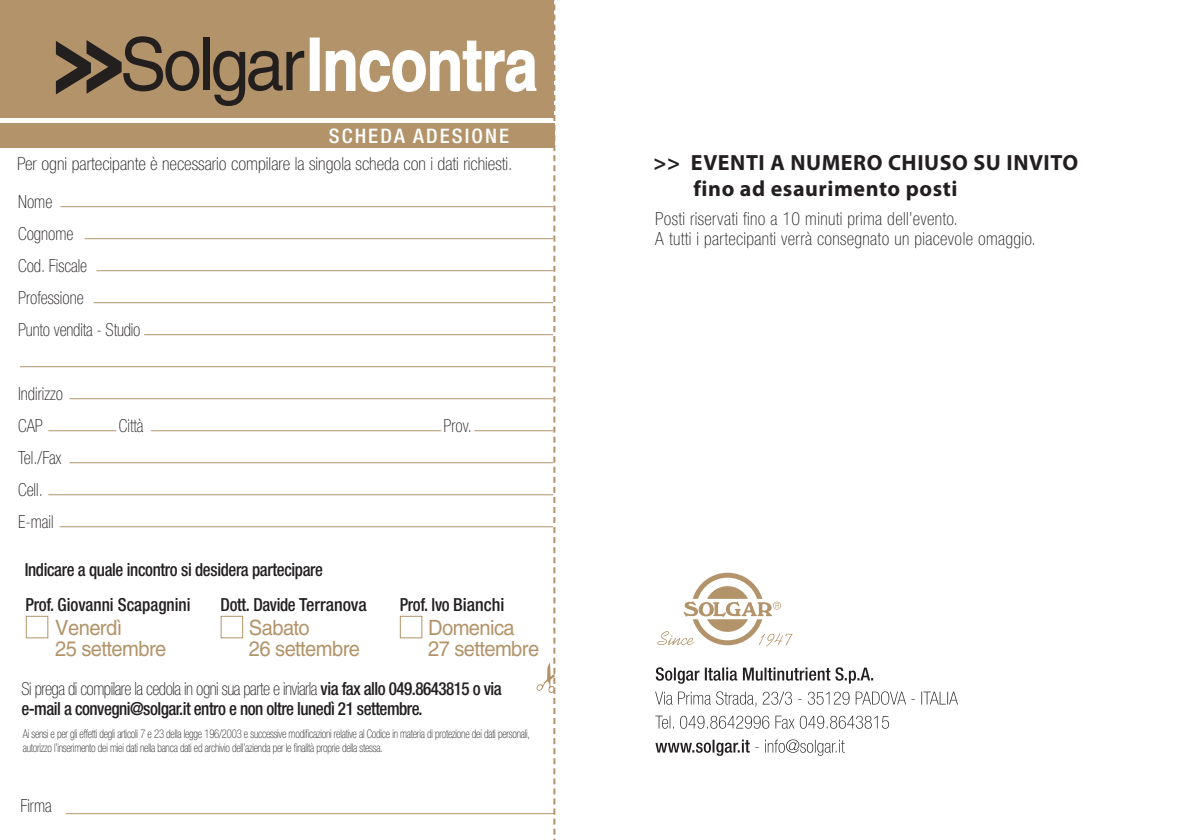
<style>
.page{position:relative;width:1191px;height:840px;background:#fff}
.page>*{position:absolute;margin:0;border:0;box-sizing:border-box;transform-origin:0 0}
.t1{font:700 72.8px "Helvetica";letter-spacing:-.01em;color:#fff;scale:.82 1}
.t2{font:700 22px "Myriad Pro";letter-spacing:.025em;color:#231f20}
.t3{font:21px "Helvetica";letter-spacing:-.03em;color:#b3946a;scale:.96 1}
.t4{font:500 condensed 20px "Helvetica Neue LT Std";letter-spacing:.1em;color:#fff;scale:1.04 1}
.t5{font:500 condensed 18px/20px "Helvetica Neue LT Std";letter-spacing:-.02em;color:#231f20;scale:.95 1}
.t6{font:100 condensed 18px "Helvetica Neue LT Std";color:#231f20;scale:.95 1}
.t7{font:100 condensed 18px "Helvetica Neue LT Std";letter-spacing:.02em;color:#231f20}
.t8{font:500 condensed 18px "Helvetica Neue LT Std";letter-spacing:-.02em;color:#231f20;scale:.94 1}
.t9{font:100 condensed 18px "Helvetica Neue LT Std";color:#231f20}
.t10{font:500 condensed 18px "Helvetica Neue LT Std";color:#231f20;scale:.95 1}
.t11{font:100 condensed 12px/14px "Helvetica Neue LT Std";letter-spacing:-.02em;color:#231f20;scale:.89 1}
.s1{font-weight:400;color:#231f1f}
.s2{font-weight:100}
</style>
<div class="page">
<svg style="left:655px;top:739px;width:189px;height:16px"></svg>
<svg style="left:655px;top:715px;width:234px;height:13px"></svg>
<svg style="left:655px;top:691px;width:303px;height:15px"></svg>
<svg style="left:656px;top:667px;width:217px;height:16px"></svg>
<div style="left:0;top:123px;width:554px;height:25px;background:#b3946a"></div>
<hr style="left:60px;top:206px;width:493px;height:1px;background:#b3946a">
<hr style="left:84px;top:238px;width:469px;height:1px;background:#b3946a">
<hr style="left:96px;top:270px;width:457px;height:1px;background:#b3946a">
<hr style="left:93px;top:302px;width:460px;height:1px;background:#b3946a">
<hr style="left:144px;top:334px;width:409px;height:1px;background:#b3946a">
<hr style="left:20px;top:366px;width:533px;height:1px;background:#b3946a">
<hr style="left:69px;top:398px;width:484px;height:1px;background:#b3946a">
<hr style="left:48px;top:430px;width:68px;height:1px;background:#b3946a">
<hr style="left:69px;top:462px;width:484px;height:1px;background:#b3946a">
<hr style="left:48px;top:494px;width:505px;height:1px;background:#b3946a">
<hr style="left:60px;top:526px;width:493px;height:1px;background:#b3946a">
<hr style="left:151px;top:430px;width:290px;height:1px;background:#b3946a">
<hr style="left:66px;top:812px;width:488px;height:1px;background:#b3946a">
<div style="left:0;top:0;width:553px;height:117px;background:#b3946a"></div>
<svg style="left:56px;top:40px;width:66px;height:54px"></svg>
<div style="left:310px;top:38px;width:10px;height:53px;border:1px solid #fff"></div>
<svg style="left:325px;top:0;width:230px;height:839px"></svg>
<div style="left:26px;top:615px;width:22px;height:23px;border:1px solid #b3946a"></div>
<div style="left:221px;top:615px;width:22px;height:23px;border:1px solid #b3946a"></div>
<div style="left:400px;top:615px;width:22px;height:23px;border:1px solid #b3946a"></div>
<svg style="left:657px;top:572px;width:135px;height:74px"></svg>
<p class="t1" style="left:120px;top:20px;width:511px"><span class="s1">Solgar</span>Incontra</p>
<p class="t4" style="left:329px;top:124px;width:175px">SCHEDA ADESIONE</p>
<p class="t9" style="left:17px;top:153px;width:497px">Per ogni partecipante è necessario compilare la singola scheda con i dati richiesti.</p>
<p class="t6" style="left:18px;top:191px;width:37px">Nome</p>
<p class="t6" style="left:18px;top:223px;width:60px">Cognome</p>
<p class="t6" style="left:18px;top:255px;width:74px">Cod. Fiscale</p>
<p class="t6" style="left:18px;top:287px;width:70px">Professione</p>
<p class="t6" style="left:18px;top:319px;width:130px">Punto vendita - Studio</p>
<p class="t6" style="left:18px;top:383px;width:49px">Indirizzo</p>
<p class="t6" style="left:18px;top:415px;width:27px">CAP</p>
<p class="t6" style="left:119px;top:415px;width:28px">Città</p>
<p class="t6" style="left:443px;top:415px;width:31px">Prov.</p>
<p class="t6" style="left:18px;top:447px;width:47px">Tel./Fax</p>
<p class="t6" style="left:18px;top:479px;width:27px">Cell.</p>
<p class="t6" style="left:18px;top:511px;width:39px">E-mail</p>
<p class="t8" style="left:25px;top:559px;width:319px">Indicare a quale incontro si desidera partecipare</p>
<p class="t10" style="left:26px;top:593px;width:175px">Prof. Giovanni Scapagnini</p>
<p class="t8" style="left:221px;top:593px;width:157px">Dott. Davide Terranova</p>
<p class="t8" style="left:400px;top:593px;width:113px">Prof. Ivo Bianchi</p>
<p class="t3" style="left:55px;top:615px;width:71px">Venerdì</p>
<p class="t3" style="left:55px;top:635px;width:117px">25 settembre</p>
<p class="t3" style="left:249px;top:615px;width:65px">Sabato</p>
<p class="t3" style="left:249px;top:635px;width:117px">26 settembre</p>
<p class="t3" style="left:428px;top:615px;width:92px">Domenica</p>
<p class="t3" style="left:428px;top:635px;width:117px">27 settembre</p>
<p class="t5" style="left:21px;top:678px;width:507px"><span class="s2">Si prega di compilare la cedola in ogni sua parte e inviarla</span> via fax allo 049.8643815 o via e-mail a convegni@solgar.it entro e non oltre lunedì 21 settembre.</p>
<p class="t11" style="left:23px;top:726px;width:571px">Ai sensi e per gli effetti degli articoli 7 e 23 della legge 196/2003 e successive modificazioni relative al Codice in materia di protezione dei dati personali, autorizzo l’inserimento dei miei dati nella banca dati ed archivio dell’azienda per le finalità proprie della stessa.</p>
<p class="t6" style="left:20px;top:795px;width:35px">Firma</p>
<p class="t2" style="left:653px;top:150px;width:426px">&gt;&gt; EVENTI A NUMERO CHIUSO SU INVITO</p>
<p class="t2" style="left:693px;top:176px;width:265px">fino ad esaurimento posti</p>
<p class="t7" style="left:655px;top:208px;width:304px">Posti riservati fino a 10 minuti prima dell’evento.</p>
<p class="t7" style="left:655px;top:228px;width:382px">A tutti i partecipanti verrà consegnato un piacevole omaggio.</p>
</div>
